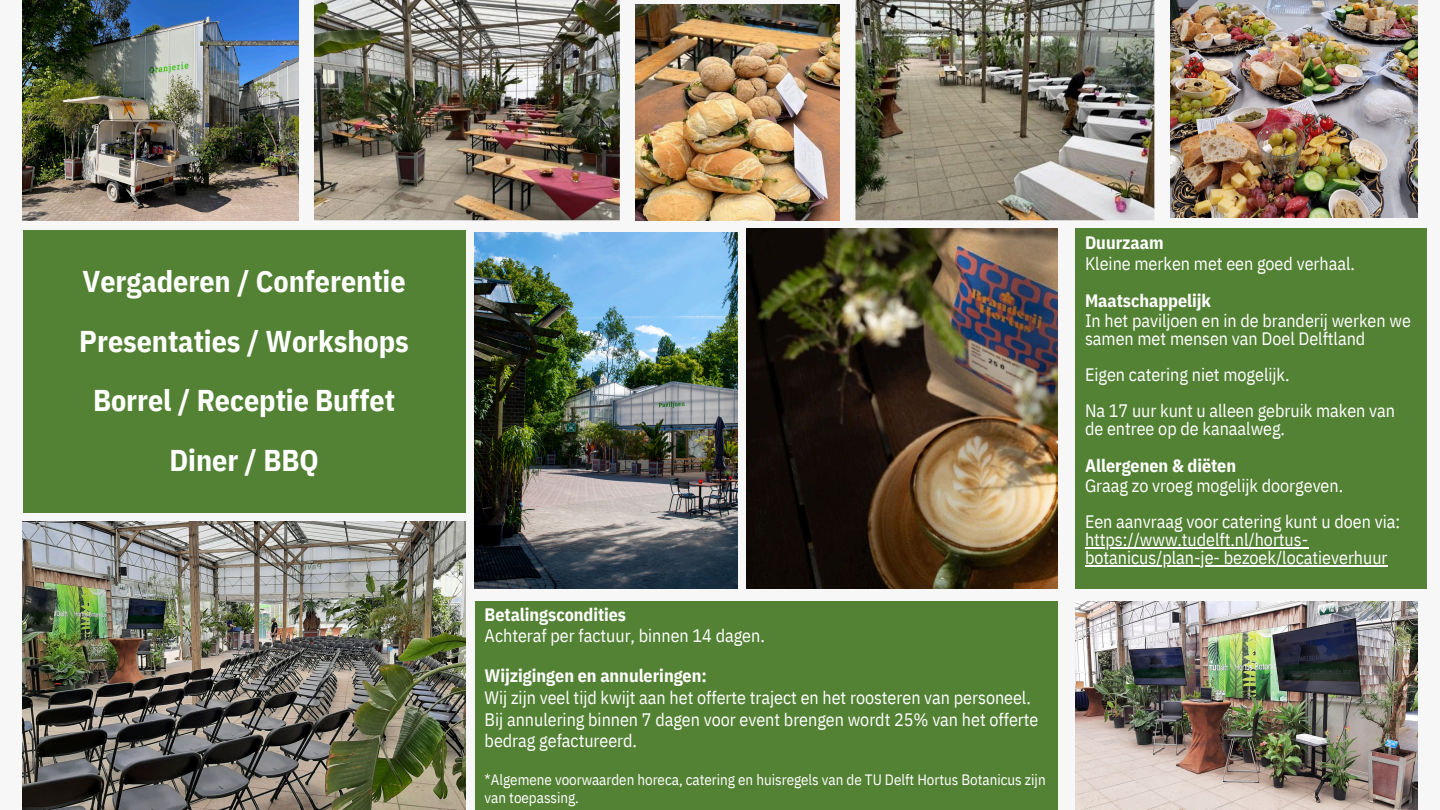
<style>
.page{position:relative;width:1440px;height:810px;background:#f7f7f7}
.page>*{position:absolute;margin:0;border:0;box-sizing:border-box;transform-origin:0 0}
.t1{font:700 30px/59.7px "IBM Plex Sans Cond";color:#fff;text-align:center}
.t2{font:18px/21.8px "IBM Plex Sans Cond";color:#fff}
.t3{font:15px/18px "IBM Plex Sans Cond";color:#fff}
.s1{font-weight:700}
</style>
<div class="page">
<img style="left:1076px;top:601px;width:342px;height:209px">
<div style="left:23px;top:230px;width:442px;height:283px;background:#548235"></div>
<div style="left:1076px;top:229px;width:351px;height:360px;background:#548235"></div>
<img style="left:23px;top:0;width:276px;height:220px">
<img style="left:636px;top:4px;width:203px;height:216px">
<img style="left:23px;top:521px;width:442px;height:289px">
<img style="left:475px;top:232px;width:263px;height:357px">
<img style="left:1170px;top:0;width:248px;height:218px">
<img style="left:747px;top:229px;width:310px;height:360px">
<img style="left:855px;top:0;width:299px;height:220px">
<img style="left:314px;top:0;width:306px;height:220px">
<div style="left:475px;top:601px;width:582px;height:209px;background:#548235"></div>
<hr style="left:1085px;top:547px;width:223px;height:2px;background:#fff">
<hr style="left:1085px;top:565px;width:303px;height:2px;background:#fff">
<h1 class="t1" style="left:79px;top:251px;width:331px">Vergaderen / Conferentie<br>Presentaties / Workshops<br>Borrel / Receptie Buffet<br>Diner / BBQ</h1>
<p class="t2" style="left:485px;top:604px;width:282px;line-height:21.3px"><span class="s1">Betalingscondities<br></span>Achteraf per factuur, binnen 14 dagen.</p>
<p class="t2" style="left:485px;top:664px;width:555px"><span class="s1">Wijzigingen en annuleringen:<br></span>Wij zijn veel tijd kwijt aan het offerte traject en het roosteren van personeel.<br>Bij annulering binnen 7 dagen voor event brengen wordt 25% van het offerte bedrag gefactureerd.</p>
<p class="t3" style="left:485px;top:771px;width:563px">*Algemene voorwaarden horeca, catering en huisregels van de TU Delft Hortus Botanicus zijn van toepassing.</p>
<p class="t2" style="left:1085px;top:232px;width:271px;line-height:20.2px"><span class="s1">Duurzaam<br></span>Kleine merken met een goed verhaal.</p>
<p class="t2" style="left:1085px;top:290px;width:327px;line-height:20.2px"><span class="s1">Maatschappelijk<br></span>In het paviljoen en in de branderij werken we</p>
<p class="t2" style="left:1085px;top:327px;width:282px">samen met mensen van Doel Delftland</p>
<p class="t2" style="left:1085px;top:363px;width:206px">Eigen catering niet mogelijk.</p>
<h2 class="t2" style="left:1085px;top:401px;width:312px;line-height:18px">Na 17 uur kunt u alleen gebruik maken van de entree op de kanaalweg.</h2>
<h2 class="t2" style="left:1085px;top:455px;width:260px;line-height:20.2px"><span class="s1">Allergenen &amp; diëten<br></span>Graag zo vroeg mogelijk doorgeven.</h2>
<p class="t2" style="left:1085px;top:511px;width:317px">Een aanvraag voor catering kunt u doen via:</p>
<h2 class="t2" style="left:1085px;top:529px;width:225px">https://www.tudelft.nl/hortus-</h2>
<h2 class="t2" style="left:1085px;top:547px;width:304px">botanicus/plan-je- bezoek/locatieverhuur</h2>
</div>
